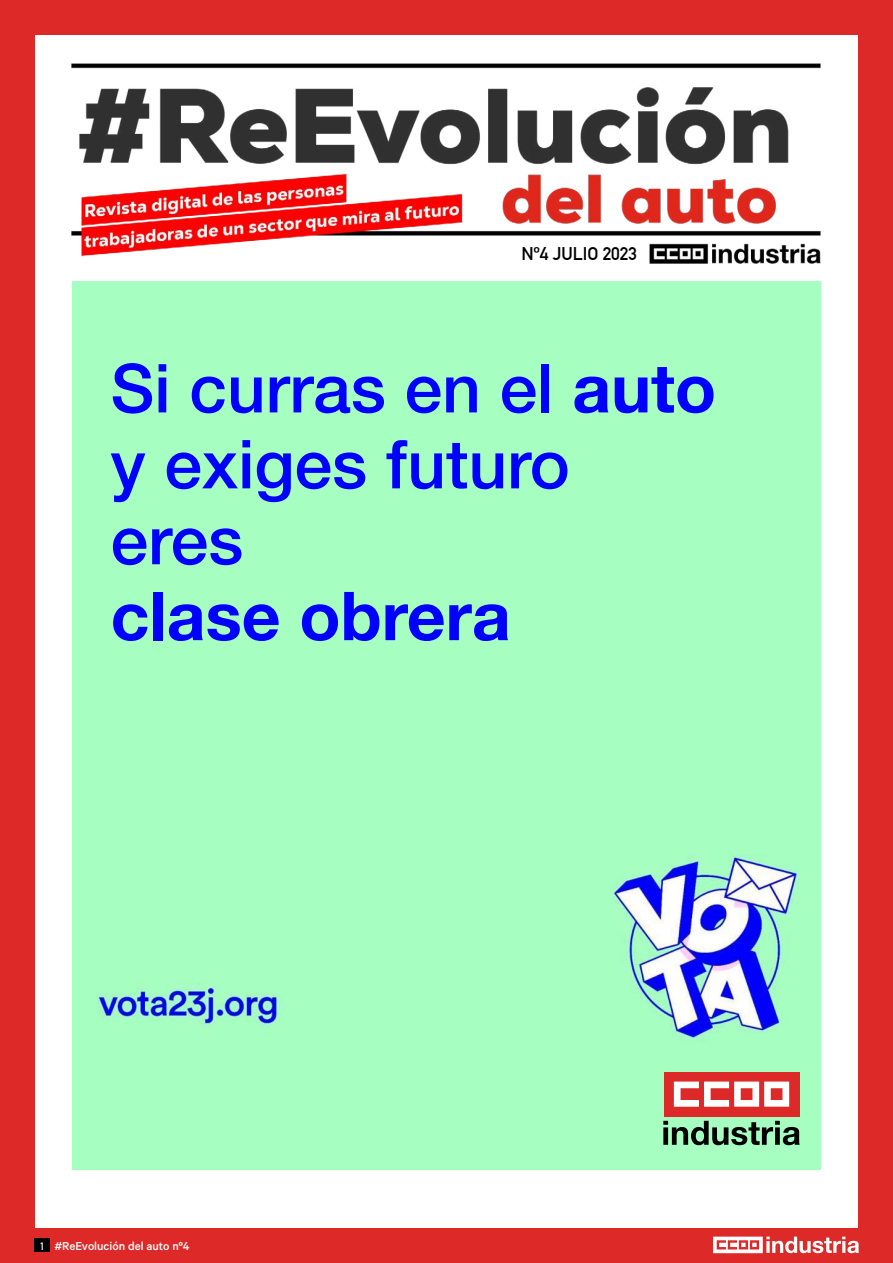
<style>
.page{position:relative;width:893px;height:1263px;background:#fff}
.page>*{position:absolute;margin:0;border:0;box-sizing:border-box;transform-origin:0 0}
.t1{font:500 67.5px/75.9px "Helvetica Neue";color:#00f}
.t2{font:700 67.5px "Helvetica Neue";color:#00f}
.t3{font:700 18px "DIN Alternate";color:#000}
.t4{font:500 13.05px "Calibre";color:#fff}
.s1{font-weight:700}
.s2{font-family:"DIN Alternate";font-weight:700;font-size:10.5px}
</style>
<div class="page">
<div style="left:0;top:1229px;width:893px;height:34px;background:#de2929"></div>
<div style="left:0;top:0;width:34px;height:1229px;background:#de2929"></div>
<div style="left:859px;top:0;width:34px;height:1229px;background:#de2929"></div>
<div style="left:34px;top:1239px;width:16px;height:13px;background:#000"></div>
<svg style="left:713px;top:1236px;width:146px;height:17px"></svg>
<div style="left:72px;top:281px;width:748px;height:888px;background:#a6fec1"></div>
<div style="left:0;top:0;width:893px;height:34px;background:#de2929"></div>
<div style="left:664px;top:1071px;width:135px;height:46px;background:#de2929"></div>
<svg style="left:674px;top:1081px;width:115px;height:26px"></svg>
<svg style="left:663px;top:1121px;width:137px;height:24px"></svg>
<img style="left:71px;top:63px;width:750px;height:201px">
<img style="left:97px;top:855px;width:701px;height:187px">
<p class="t3" style="left:522px;top:240px;width:117px">Nº4 JULIO 2023</p>
<p class="t1" style="left:111px;top:345px;width:607px">Si curras en el <span class="s1">auto </span>y exiges futuro eres</p>
<p class="t2" style="left:111px;top:563px;width:402px">clase obrera</p>
<p class="t4" style="left:40px;top:1238px;width:151px"><span class="s2">1</span> #ReEvolución del auto nº4</p>
</div>
